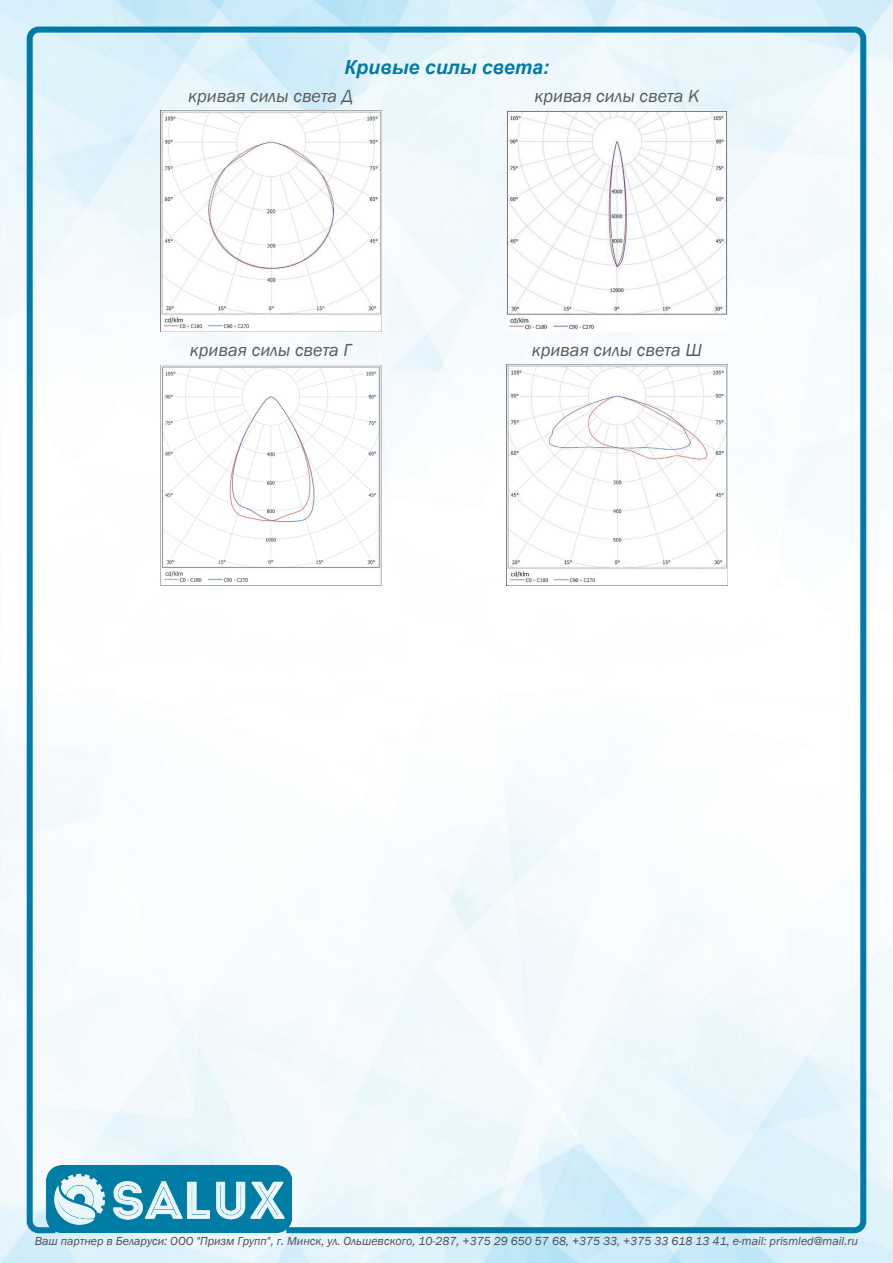
<style>
.page{position:relative;width:893px;height:1263px;background:#fff}
.page>*{position:absolute;margin:0;border:0;box-sizing:border-box;transform-origin:0 0}
.t1{font:italic 700 19.5px "Arial";color:#007ba8}
.t2{font:italic 18px "Franklin Gothic";color:#56595a}
.t3{font:italic 12px "Franklin Gothic";color:#4b4b4c}
</style>
<div class="page">
<img style="left:0;top:0;width:893px;height:1262px">
<img style="left:46px;top:1165px;width:246px;height:61px">
<div style="left:27px;top:27px;width:839px;height:1206px;border:6px solid #007ba8;border-radius:9px"></div>
<img style="left:506px;top:364px;width:221px;height:221px">
<img style="left:160px;top:364px;width:221px;height:221px">
<img style="left:160px;top:110px;width:221px;height:221px">
<img style="left:506px;top:110px;width:221px;height:221px">
<h1 class="t1" style="left:344px;top:54px;width:207px">Кривые силы света:</h1>
<h2 class="t2" style="left:534px;top:85px;width:166px">кривая силы света К</h2>
<h2 class="t2" style="left:188px;top:85px;width:166px">кривая силы света Д</h2>
<h2 class="t2" style="left:190px;top:338px;width:163px">кривая силы света Г</h2>
<h2 class="t2" style="left:532px;top:338px;width:172px">кривая силы света Ш</h2>
<p class="t3" style="left:35px;top:1234px;width:825px">Ваш партнер в Беларуси: ООО "Призм Групп", г. Минск, ул. Ольшевского, 10-287, +375 29 650 57 68, +375 33, +375 33 618 13 41, e-mail: prismled@mail.ru</p>
</div>
